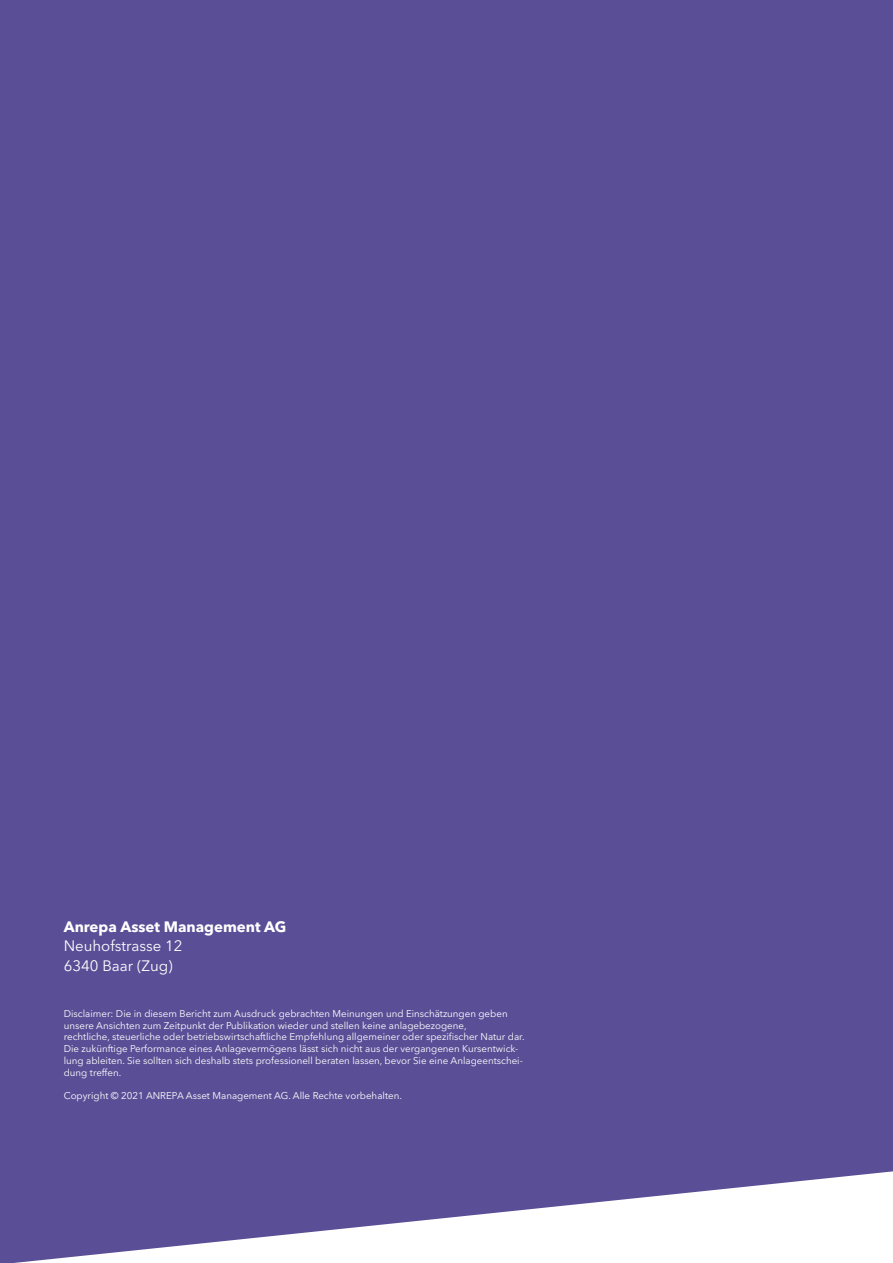
<style>
.page{position:relative;width:893px;height:1263px;background:#5a4f96}
.page>*{position:absolute;margin:0;border:0;box-sizing:border-box;transform-origin:0 0}
.t1{font:15px/19.5px "Avenir Next LT Pro";color:#fff}
.t2{font:700 15px "Avenir Next LT Pro";color:#fff}
.t3{font:9.75px/11.7px "Avenir Next LT Pro";color:#fff}
</style>
<div class="page">
<h1 class="t2" style="left:64px;top:917px;width:224px">Anrepa Asset Management AG</h1>
<h1 class="t1" style="left:64px;top:936px;width:120px">Neuhofstrasse 12<br>6340 Baar (Zug)</h1>
<p class="t3" style="left:64px;top:1008px;width:463px">Disclaimer: Die in diesem Bericht zum Ausdruck gebrachten Meinungen und Einschätzungen geben unsere Ansichten zum Zeitpunkt der Publikation wieder und stellen keine anlagebezogene,<br>rechtliche, steuerliche oder betriebswirtschaftliche Empfehlung allgemeiner oder spezifischer Natur dar.<br>Die zukünftige Performance eines Anlagevermögens lässt sich nicht aus der vergangenen Kursentwick&shy;lung ableiten. Sie sollten sich deshalb stets professionell beraten lassen, bevor Sie eine Anlageentschei&shy;dung treffen.</p>
<p class="t3" style="left:64px;top:1090px;width:340px">Copyright © 2021 ANREPA Asset Management AG. Alle Rechte vorbehalten.</p>
</div>
